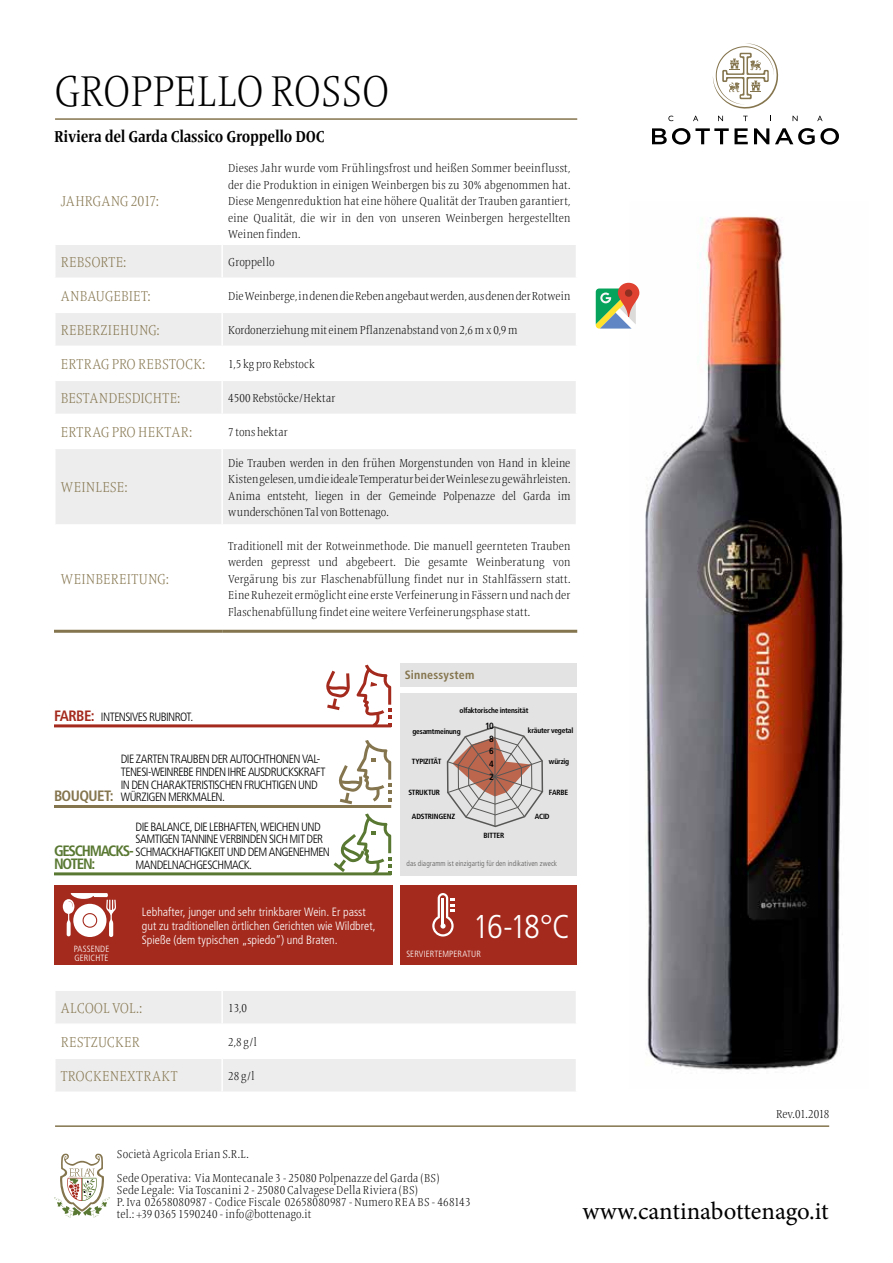
<style>
.page{position:relative;width:893px;height:1263px;background:#fff}
.page>*{position:absolute;margin:0;border:0;box-sizing:border-box;transform-origin:0 0}
.t1{font:300 condensed 45px "Frutiger Serif LTW01";letter-spacing:-.01em;color:#000}
.t2{font:300 condensed 33px "Frutiger LT Std";color:#fff}
.t3{font:24.9px "Minion Pro";letter-spacing:-.005em;color:#000}
.t4{font:700 condensed 16.5px "Frutiger Serif LTW01";letter-spacing:-.01em;color:#000}
.t5{font:300 condensed 15px "Frutiger Serif LTW01";letter-spacing:.005em;color:#85754e}
.t6{font:700 condensed 15px/12.8px "Frutiger LT Std";letter-spacing:-.085em;color:#597832}
.t7{font:300 condensed 15px "Frutiger Serif LTW01";letter-spacing:.025em;color:#85754e}
.t8{font:300 condensed 15px "Frutiger Serif LTW01";letter-spacing:.03em;color:#85754e}
.t9{font:700 condensed 15px "Frutiger LT Std";letter-spacing:-.04em;color:#85754e}
.t10{font:300 condensed 12px/16.5px "Frutiger Serif LTW01";letter-spacing:.01em;color:#000;text-align:justify}
.t11{font:300 condensed 12px/12.8px "Frutiger LT Std";letter-spacing:-.045em;color:#000}
.t12{font:300 condensed 12px/14.4px "Frutiger LT Std";color:#fff}
.t13{font:700 condensed 12px "Frutiger LT Std";letter-spacing:.015em;color:#85754e}
.t14{font:300 condensed 12px "Frutiger Serif LTW01";letter-spacing:-.02em;color:#000}
.t15{font:300 condensed 9px/9px "Frutiger LT Std";letter-spacing:.01em;color:#fff}
.t16{font:700 condensed 9px/12.8px "Frutiger LT Std";color:#000;text-align:center}
.t17{font:700 condensed 7.5px "Frutiger LT Std";letter-spacing:-.025em;color:#000}
.t18{font:300 condensed 7.5px "Frutiger LT Std";letter-spacing:.01em;color:#575756}
.s1{font-weight:700;font-size:15px;color:#a42a1d}
</style>
<div class="page">
<img style="left:630px;top:216px;width:214px;height:854px">
<svg style="left:54px;top:1153px;width:56px;height:64px"></svg>
<svg style="left:713px;top:43px;width:66px;height:66px"></svg>
<svg style="left:652px;top:128px;width:96px;height:17px"></svg>
<svg style="left:754px;top:128px;width:15px;height:16px"></svg>
<svg style="left:775px;top:128px;width:64px;height:17px"></svg>
<svg style="left:668px;top:116px;width:5px;height:5px"></svg>
<svg style="left:693px;top:116px;width:5px;height:5px"></svg>
<svg style="left:718px;top:116px;width:5px;height:5px"></svg>
<svg style="left:793px;top:116px;width:5px;height:5px"></svg>
<svg style="left:817px;top:116px;width:6px;height:5px"></svg>
<hr style="left:55px;top:118px;width:522px;height:2px;background:#85754e">
<hr style="left:55px;top:1125px;width:774px;height:2px;background:#85754e">
<svg style="left:596px;top:283px;width:43px;height:46px"></svg>
<div style="left:400px;top:693px;width:176px;height:182px;background:#e3e3e3"></div>
<div style="left:400px;top:663px;width:176px;height:24px;background:#e3e3e3"></div>
<svg style="left:446px;top:726px;width:98px;height:102px"></svg>
<hr style="left:495px;top:727px;width:1px;height:99px;background:#575756">
<div style="left:54px;top:885px;width:338px;height:80px;background:#a42a1d"></div>
<div style="left:400px;top:885px;width:176px;height:80px;background:#a42a1d"></div>
<svg style="left:56px;top:245px;width:520px;height:279px;fill:#ededed"></svg>
<hr style="left:221px;top:245px;width:2px;height:33px;background:#fff">
<hr style="left:54px;top:278px;width:168px;height:1px;background:#fff">
<hr style="left:222px;top:278px;width:355px;height:1px;background:#fff">
<hr style="left:221px;top:279px;width:2px;height:33px;background:#fff">
<hr style="left:54px;top:312px;width:168px;height:1px;background:#fff">
<hr style="left:222px;top:312px;width:355px;height:1px;background:#fff">
<hr style="left:221px;top:313px;width:2px;height:33px;background:#fff">
<hr style="left:54px;top:346px;width:168px;height:1px;background:#fff">
<hr style="left:222px;top:346px;width:355px;height:1px;background:#fff">
<hr style="left:221px;top:347px;width:2px;height:33px;background:#fff">
<hr style="left:54px;top:380px;width:168px;height:1px;background:#fff">
<hr style="left:222px;top:380px;width:355px;height:1px;background:#fff">
<hr style="left:221px;top:381px;width:2px;height:33px;background:#fff">
<hr style="left:54px;top:414px;width:168px;height:1px;background:#fff">
<hr style="left:222px;top:414px;width:355px;height:1px;background:#fff">
<hr style="left:221px;top:415px;width:2px;height:33px;background:#fff">
<hr style="left:54px;top:448px;width:168px;height:1px;background:#fff">
<hr style="left:222px;top:448px;width:355px;height:1px;background:#fff">
<hr style="left:221px;top:449px;width:2px;height:75px;background:#fff">
<hr style="left:54px;top:630px;width:168px;height:3px;background:#85754e">
<hr style="left:222px;top:630px;width:355px;height:3px;background:#85754e">
<svg style="left:56px;top:991px;width:520px;height:100px;fill:#ededed"></svg>
<hr style="left:221px;top:991px;width:2px;height:32px;background:#fff">
<hr style="left:54px;top:1023px;width:168px;height:2px;background:#fff">
<hr style="left:222px;top:1023px;width:355px;height:2px;background:#fff">
<hr style="left:221px;top:1025px;width:2px;height:32px;background:#fff">
<hr style="left:54px;top:1057px;width:168px;height:2px;background:#fff">
<hr style="left:222px;top:1057px;width:355px;height:2px;background:#fff">
<hr style="left:221px;top:1059px;width:2px;height:32px;background:#fff">
<svg style="left:63px;top:893px;width:53px;height:44px"></svg>
<svg style="left:432px;top:893px;width:23px;height:43px"></svg>
<svg style="left:338px;top:740px;width:53px;height:64px"></svg>
<svg style="left:334px;top:813px;width:57px;height:59px"></svg>
<svg style="left:326px;top:671px;width:24px;height:39px"></svg>
<svg style="left:356px;top:665px;width:35px;height:59px"></svg>
<hr style="left:54px;top:724px;width:337px;height:3px;background:#a42a1d">
<hr style="left:54px;top:805px;width:337px;height:3px;background:#85754e">
<hr style="left:54px;top:872px;width:337px;height:3px;background:#597832">
<h1 class="t1" style="left:54px;top:65px;width:337px">GROPPELLO ROSSO</h1>
<h3 class="t4" style="left:54px;top:127px;width:272px">Riviera del Garda Classico Groppello DOC</h3>
<p class="t5" style="left:61px;top:193px;width:100px">JAHRGANG 2017:</p>
<p class="t10" style="left:228px;top:160px;width:344px">Dieses Jahr wurde vom Frühlingsfrost und heißen Sommer beeinflusst, der die Produktion in einigen Weinbergen bis zu 30% abgenommen hat.<br>Diese Mengenreduktion hat eine höhere Qualität der Trauben garantiert, eine Qualität, die wir in den von unseren Weinbergen hergestellten Weinen finden.</p>
<p class="t5" style="left:61px;top:253px;width:67px">REBSORTE:</p>
<p class="t10" style="left:228px;top:254px;width:48px">Groppello</p>
<p class="t5" style="left:61px;top:287px;width:91px">ANBAUGEBIET:</p>
<p class="t10" style="left:228px;top:288px;width:344px">Die Weinberge, in denen die Reben angebaut werden, aus denen der Rotwein</p>
<p class="t5" style="left:61px;top:322px;width:101px">REBERZIEHUNG:</p>
<p class="t10" style="left:228px;top:322px;width:291px">Kordonerziehung mit einem Pflanzenabstand von 2,6 m x 0,9 m</p>
<p class="t5" style="left:61px;top:356px;width:146px">ERTRAG PRO REBSTOCK:</p>
<p class="t10" style="left:228px;top:356px;width:88px">1,5 kg pro Rebstock</p>
<p class="t5" style="left:61px;top:390px;width:121px">BESTANDESDICHTE:</p>
<p class="t10" style="left:228px;top:390px;width:109px">4500 Rebstöcke/Hektar</p>
<p class="t5" style="left:61px;top:424px;width:133px">ERTRAG PRO HEKTAR:</p>
<p class="t10" style="left:228px;top:424px;width:61px">7 tons hektar</p>
<p class="t5" style="left:61px;top:479px;width:68px">WEINLESE:</p>
<p class="t7" style="left:61px;top:570px;width:110px">WEINBEREITUNG:</p>
<p class="t10" style="left:228px;top:454px;width:344px">Die Trauben werden in den frühen Morgenstunden von Hand in kleine Kisten gelesen, um die ideale Temperatur bei der Weinlese zu gewährleisten.<br>Anima entsteht, liegen in der Gemeinde Polpenazze del Garda im wunderschönen Tal von Bottenago.</p>
<p class="t10" style="left:228px;top:538px;width:344px">Traditionell mit der Rotweinmethode. Die manuell geernteten Trauben werden gepresst und abgebeert. Die gesamte Weinberatung von Vergärung bis zur Flaschenabfüllung findet nur in Stahlfässern statt.<br>Eine Ruhezeit ermöglicht eine erste Verfeinerung in Fässern und nach der Flaschenabfüllung findet eine weitere Verfeinerungsphase statt.</p>
<p class="t11" style="left:54px;top:711px;width:141px"><span class="s1">FARBE:</span> INTENSIVES RUBINROT.</p>
<p class="t11" style="left:121px;top:753px;width:206px">DIE ZARTEN TRAUBEN DER AUTOCHTHONEN VAL-TENESI-WEINREBE FINDEN IHRE AUSDRUCKSKRAFT IN DEN CHARAKTERISTISCHEN FRUCHTIGEN UND WÜRZIGEN MERKMALEN.</p>
<p class="t11" style="left:136px;top:820px;width:196px">DIE BALANCE, DIE LEBHAFTEN, WEICHEN UND SAMTIGEN TANNINE VERBINDEN SICH MIT DER SCHMACKHAFTIGKEIT UND DEM ANGENEHMEN MANDELNACHGESCHMACK.</p>
<p class="t9" style="left:54px;top:787px;width:61px">BOUQUET:</p>
<p class="t6" style="left:54px;top:845px;width:81px">GESCHMACKS-<br>NOTEN:</p>
<p class="t15" style="left:74px;top:944px;width:37px">PASSENDE<br>GERICHTE</p>
<p class="t12" style="left:142px;top:904px;width:235px">Lebhafter, junger und sehr trinkbarer Wein. Er passt gut zu traditionellen örtlichen Gerichten wie Wildbret,<br>Spieße (dem typischen „spiedo“) und Braten.</p>
<p class="t13" style="left:405px;top:668px;width:71px">Sinnessystem</p>
<p class="t17" style="left:459px;top:706px;width:70px">olfaktorische intensität</p>
<p class="t16" style="left:485px;top:719px;width:10px">10<br>8<br>6<br>4<br>2</p>
<p class="t17" style="left:412px;top:727px;width:50px">gesamtmeinung</p>
<p class="t17" style="left:528px;top:726px;width:47px">kräuter vegetal</p>
<p class="t17" style="left:412px;top:757px;width:31px">TYPIZITÄT</p>
<p class="t17" style="left:549px;top:757px;width:22px">würzig</p>
<p class="t17" style="left:408px;top:788px;width:33px">STRUKTUR</p>
<p class="t17" style="left:549px;top:788px;width:21px">FARBE</p>
<p class="t17" style="left:412px;top:812px;width:45px">ADSTRINGENZ</p>
<p class="t17" style="left:535px;top:812px;width:16px">ACID</p>
<p class="t17" style="left:484px;top:831px;width:22px">BITTER</p>
<p class="t18" style="left:407px;top:859px;width:152px">das diagramm ist einzigartig für den indikativen zweck</p>
<h2 class="t2" style="left:473px;top:908px;width:99px">16-18°C</h2>
<p class="t15" style="left:406px;top:949px;width:76px">SERVIERTEMPERATUR</p>
<p class="t5" style="left:61px;top:999px;width:83px">ALCOOL VOL.:</p>
<p class="t10" style="left:228px;top:1000px;width:20px">13,0</p>
<p class="t5" style="left:61px;top:1033px;width:81px">RESTZUCKER</p>
<p class="t10" style="left:228px;top:1034px;width:30px">2,8 g/l</p>
<p class="t8" style="left:61px;top:1067px;width:118px">TROCKENEXTRAKT</p>
<p class="t10" style="left:228px;top:1068px;width:28px">28 g/l</p>
<p class="t10" style="left:117px;top:1142px;width:324px;line-height:24px">Società Agricola Erian S.R.L.<br>Sede Operativa: Via Montecanale 3 - 25080 Polpenazze del Garda (BS)</p>
<p class="t10" style="left:117px;top:1184px;width:355px;line-height:12px;text-align:left">Sede Legale: Via Toscanini 2 - 25080 Calvagese Della Riviera (BS)<br>P. Iva 02658080987 - Codice Fiscale 02658080987 - Numero REA BS - 468143 tel.: +39 0365 1590240 - info@bottenago.it</p>
<p class="t14" style="left:776px;top:1107px;width:55px">Rev.01.2018</p>
<h3 class="t3" style="left:582px;top:1195px;width:248px">www.cantinabottenago.it</h3>
</div>
